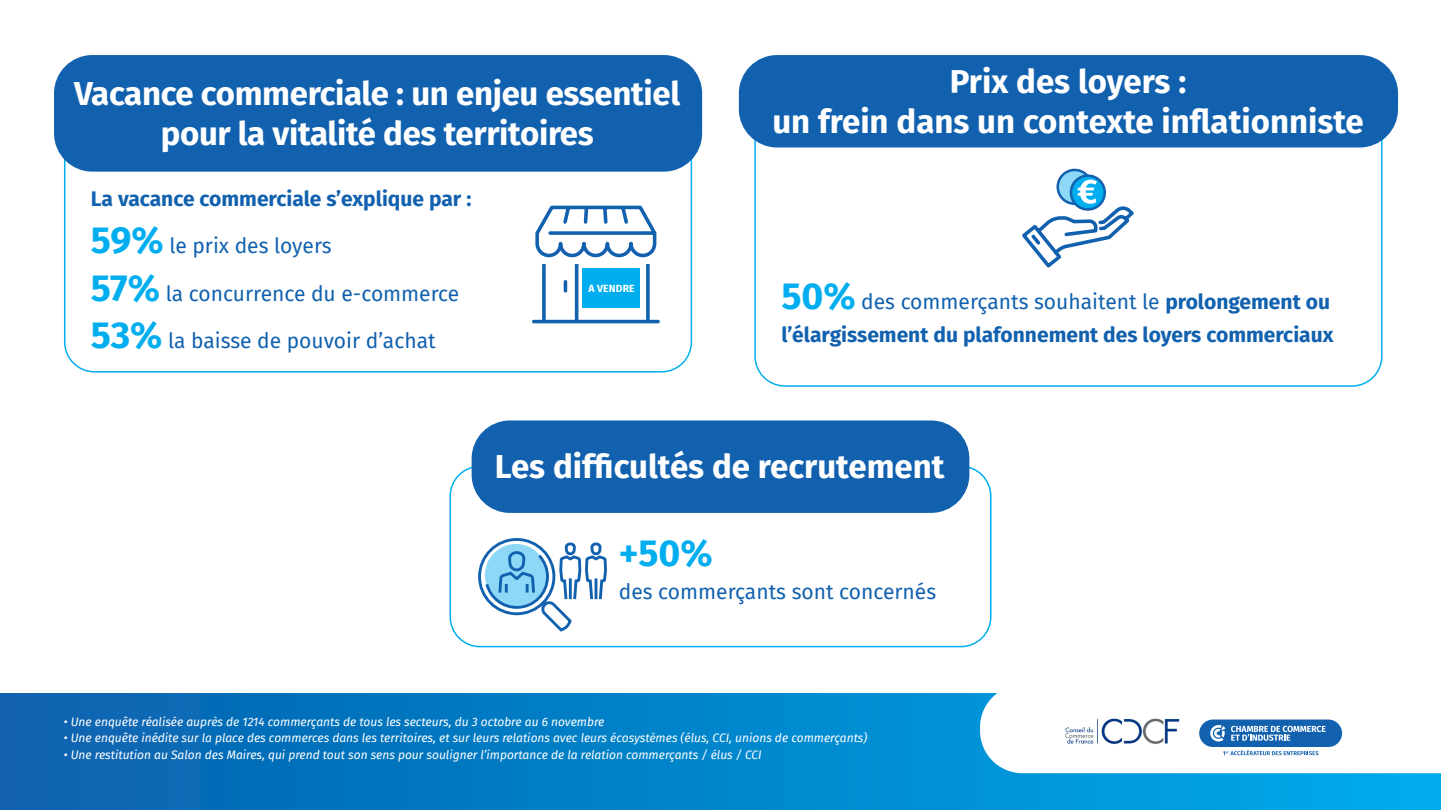
<style>
.page{position:relative;width:1441px;height:810px;background:#fff}
.page>*{position:absolute;margin:0;border:0;box-sizing:border-box;transform-origin:0 0}
.texte{font:700 37.5px "Fira Sans";color:#00aeef}
.titre_blanc{font:700 33px/39.6px "Fira Sans";letter-spacing:-.01em;color:#fff;text-align:center}
.texte-2{font:21px "Fira Sans";color:#1161af}
.texte-3{font:700 21px/33px "Fira Sans";color:#1161af}
.texte_normal{font:700 21px "Fira Sans";color:#1161af}
.t1{font:italic 12px "Fira Sans";color:#fff}
.texte-4{font:700 10.35px "Fira Sans";letter-spacing:.01em;color:#fff}
.s1{font-weight:700;font-size:37.5px;color:#00aeef}
.s2{font-size:37.5px;color:#00aeef}
.s3{font-weight:400}
</style>
<div class="page">
<div style="left:0;top:693px;width:1440px;height:117px;background:linear-gradient(to right,#0760ad,#00acec)"></div>
<svg style="left:979px;top:693px;width:461px;height:80px"></svg>
<img style="left:1063px;top:707px;width:116px;height:49px">
<div style="left:738px;top:55px;width:659px;height:92px;background:#1161af;border-radius:38px"></div>
<svg style="left:1057px;top:170px;width:34px;height:34px"></svg>
<div style="left:1056px;top:169px;width:36px;height:36px;border:3px solid #1161af;border-radius:50%"></div>
<svg style="left:1070px;top:176px;width:34px;height:33px"></svg>
<div style="left:1069px;top:174px;width:36px;height:37px;border:3px solid #1161af;border-radius:50%"></div>
<svg style="left:1022px;top:180px;width:112px;height:88px"></svg>
<div style="left:449px;top:466px;width:542px;height:181px;border:2px solid #00aeef;border-radius:30px"></div>
<div style="left:471px;top:420px;width:498px;height:93px;background:#1161af;border-radius:38px"></div>
<svg style="left:476px;top:425px;width:132px;height:207px"></svg>
<div style="left:54px;top:55px;width:648px;height:117px;background:#1161af;border-radius:38px"></div>
<svg style="left:532px;top:205px;width:128px;height:119px"></svg>
<p class="titre_blanc" style="left:74px;top:71px;width:607px">Vacance commerciale : un enjeu essentiel pour la vitalité des territoires</p>
<p class="texte_normal" style="left:91px;top:181px;width:382px">La vacance commerciale s’explique par :</p>
<p class="texte-2" style="left:91px;top:230px;width:242px"><span class="s1">59%</span> le prix des loyers</p>
<p class="texte-2" style="left:91px;top:278px;width:370px"><span class="s1">57%</span> la concurrence du e-commerce</p>
<p class="texte-2" style="left:91px;top:325px;width:346px"><span class="s1">53%</span> la baisse de pouvoir d’achat</p>
<p class="texte-4" style="left:588px;top:279px;width:48px">A VENDRE</p>
<p class="titre_blanc" style="left:949px;top:59px;width:238px">Prix des loyers :</p>
<p class="titre_blanc" style="left:772px;top:99px;width:593px">un frein dans un contexte inflationniste</p>
<p class="texte-3" style="left:781px;top:284px;width:553px"><span class="s2">50%</span> <span class="s3">des commerçants souhaitent le</span> prolongement ou l’élargissement du plafonnement des loyers commerciaux</p>
<p class="titre_blanc" style="left:495px;top:445px;width:451px">Les difficultés de recrutement</p>
<p class="texte" style="left:619px;top:521px;width:95px">+50%</p>
<p class="texte-2" style="left:619px;top:576px;width:319px">des commerçants sont concernés</p>
<p class="t1" style="left:64px;top:712px;width:542px">• Une enquête réalisée auprès de 1214 commerçants de tous les secteurs, du 3 octobre au 6 novembre</p>
<p class="t1" style="left:64px;top:729px;width:805px">• Une enquête inédite sur la place des commerces dans les territoires, et sur leurs relations avec leurs écosystèmes (élus, CCI, unions de commerçants)</p>
<p class="t1" style="left:64px;top:745px;width:699px">• Une restitution au Salon des Maires, qui prend tout son sens pour souligner l’importance de la relation commerçants / élus / CCI</p>
</div>
